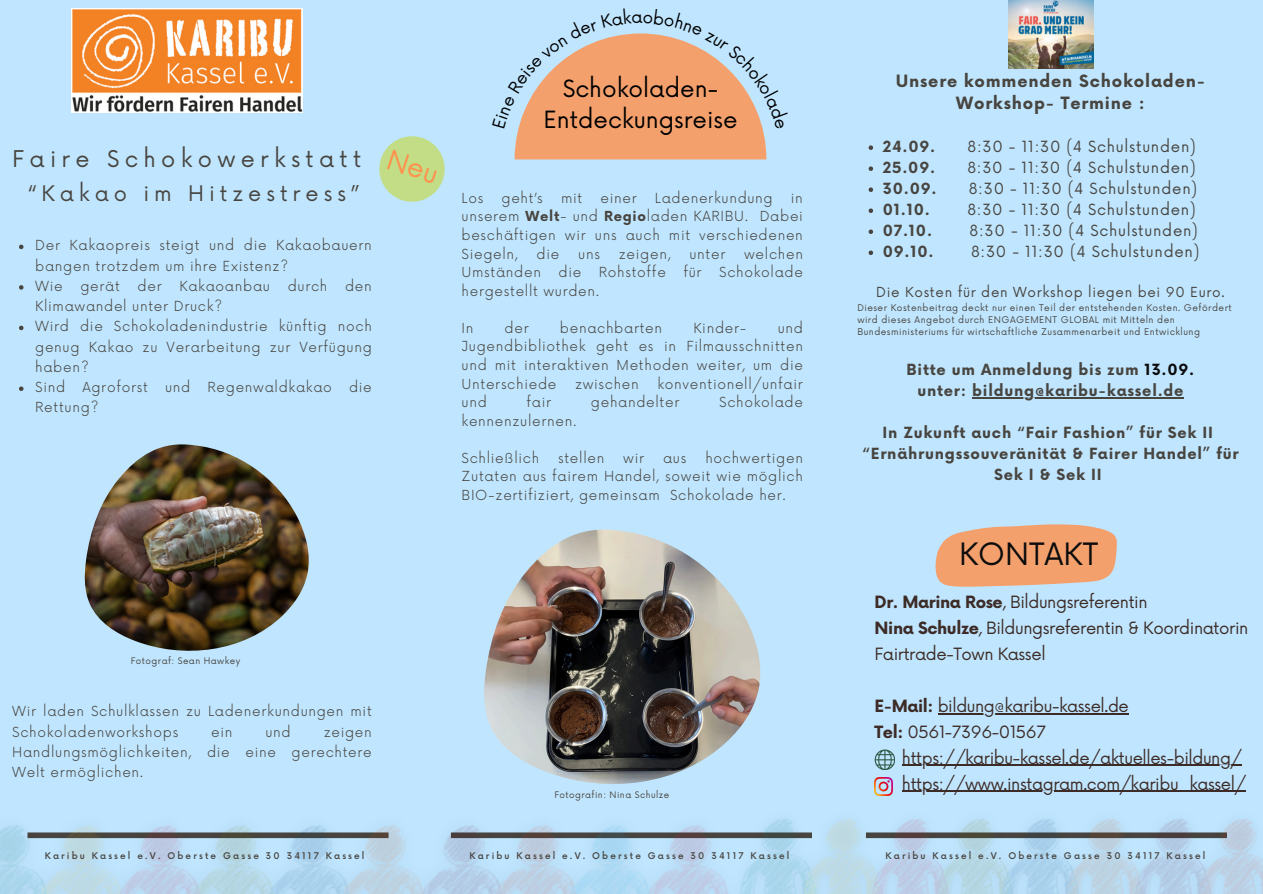
<style>
.page{position:relative;width:1263px;height:894px;background:#fff}
.page>*{position:absolute;margin:0;border:0;box-sizing:border-box;transform-origin:0 0}
.t1{font:30px "Now";color:#0c0c0c}
.t2{font:23.1px/31.5px "Now";color:#000;text-align:center}
.t3{font:22.5px "Now";letter-spacing:.24em;color:#484540}
.t4{font:21px "Now";letter-spacing:.24em;color:#484540}
.t5{font:16.5px/25.8px "Now";letter-spacing:-.025em;color:#3c2b26}
.t6{font:700 16.5px/22.5px "Now";letter-spacing:.05em;color:#484540;text-align:center}
.t7{font:700 15px/21px "Now";letter-spacing:.05em;color:#484540;text-align:center}
.t8{font:15px "Now";letter-spacing:.05em;color:#484540}
.t9{font:300 13.5px/18.6px "Now";letter-spacing:.05em;color:#484540;text-align:justify}
.t10{font:13.5px "Now";letter-spacing:.05em;color:#484540}
.t11{font:9px/12px "Now";letter-spacing:.05em;color:#484540}
.t12{font:500 9px "Now";letter-spacing:.235em;color:#484540}
.t13{font:8.85px "Now";letter-spacing:.05em;color:#484540}
.s1{font-weight:700}
.s2{color:#0c0c0c}
</style>
<div class="page">
<div style="left:0;top:0;width:1263px;height:893px;background:#c0e6ff"></div>
<svg style="left:935px;top:524px;width:182px;height:62px"></svg>
<img style="left:71px;top:9px;width:232px;height:103px">
<img style="left:484px;top:529px;width:276px;height:248px">
<img style="left:85px;top:444px;width:224px;height:206px">
<img style="left:0;top:777px;width:704px;height:116px">
<img style="left:704px;top:776px;width:559px;height:117px">
<img style="left:1009px;top:0;width:84px;height:68px">
<svg style="left:19px;top:244px;width:5px;height:5px"></svg>
<svg style="left:19px;top:285px;width:5px;height:4px"></svg>
<svg style="left:19px;top:325px;width:5px;height:5px"></svg>
<svg style="left:19px;top:386px;width:5px;height:5px"></svg>
<hr style="left:938px;top:712px;width:190px;height:2px;background:#3c2b26">
<hr style="left:902px;top:764px;width:339px;height:1px;background:#3c2b26">
<hr style="left:902px;top:790px;width:343px;height:1px;background:#3c2b26">
<svg style="left:869px;top:145px;width:4px;height:5px"></svg>
<svg style="left:869px;top:166px;width:4px;height:5px"></svg>
<svg style="left:869px;top:187px;width:4px;height:5px"></svg>
<svg style="left:869px;top:208px;width:4px;height:5px"></svg>
<svg style="left:869px;top:229px;width:4px;height:5px"></svg>
<svg style="left:869px;top:250px;width:4px;height:5px"></svg>
<hr style="left:972px;top:397px;width:212px;height:2px;background:#484540">
<img style="left:875px;top:776px;width:18px;height:18px">
<svg style="left:875px;top:749px;width:20px;height:20px"></svg>
<svg style="left:514px;top:33px;width:253px;height:126px"></svg>
<svg style="left:379px;top:136px;width:66px;height:65px"></svg>
<p class="t3" style="left:12px;top:147px;width:350px">Faire Schokowerkstatt</p>
<h3 class="t4" style="left:28px;top:181px;width:333px">“Kakao im Hitzestress”</h3>
<p class="t9" style="left:35px;top:236px;width:338px;line-height:20.2px">Der Kakaopreis steigt und die Kakaobauern bangen trotzdem um ihre Existenz?</p>
<p class="t9" style="left:35px;top:277px;width:29px">Wie</p>
<p class="t9" style="left:80px;top:277px;width:41px">gerät</p>
<p class="t9" style="left:138px;top:277px;width:26px">der</p>
<p class="t9" style="left:179px;top:277px;width:92px">Kakaoanbau</p>
<p class="t9" style="left:288px;top:277px;width:41px">durch</p>
<p class="t9" style="left:345px;top:277px;width:28px">den</p>
<p class="t9" style="left:35px;top:297px;width:189px">Klimawandel unter Druck?</p>
<h4 class="t9" style="left:35px;top:317px;width:338px;line-height:20.2px">Wird die Schokoladenindustrie künftig noch genug Kakao zu Verarbeitung zur Verfügung haben?</h4>
<h4 class="t9" style="left:35px;top:378px;width:32px">Sind</h4>
<h4 class="t9" style="left:82px;top:378px;width:67px">Agroforst</h4>
<h4 class="t9" style="left:165px;top:378px;width:27px">und</h4>
<h4 class="t9" style="left:208px;top:378px;width:126px">Regenwaldkakao</h4>
<h4 class="t9" style="left:349px;top:378px;width:24px">die</h4>
<h4 class="t9" style="left:35px;top:399px;width:65px">Rettung?</h4>
<p class="t13" style="left:131px;top:655px;width:111px">Fotograf: Sean Hawkey</p>
<p class="t9" style="left:12px;top:701px;width:361px;line-height:20.2px">Wir laden Schulklassen zu Ladenerkundungen mit<br>Schokoladenworkshops</p>
<p class="t9" style="left:211px;top:723px;width:23px">ein</p>
<p class="t9" style="left:265px;top:723px;width:27px">und</p>
<p class="t9" style="left:12px;top:722px;width:361px;line-height:20.2px;text-indent:311px">zeigen Handlungsmöglichkeiten, die eine gerechtere Welt ermöglichen.</p>
<h5 class="t2" style="left:543px;top:74px;width:196px">Schokoladen-<br>Entdeckungsreise</h5>
<p class="t9" style="left:462px;top:189px;width:23px">Los</p>
<p class="t9" style="left:501px;top:189px;width:43px">geht’s</p>
<p class="t9" style="left:561px;top:189px;width:23px">mit</p>
<p class="t9" style="left:600px;top:189px;width:38px">einer</p>
<p class="t9" style="left:655px;top:189px;width:119px">Ladenerkundung</p>
<p class="t9" style="left:462px;top:189px;width:343px;text-indent:329px">in unserem <span class="s1">Welt</span>- und <span class="s1">Regio</span>laden KARIBU. Dabei beschäftigen wir uns auch mit verschiedenen Siegeln,</p>
<p class="t9" style="left:537px;top:245px;width:24px">die</p>
<p class="t9" style="left:578px;top:245px;width:23px">uns</p>
<p class="t9" style="left:619px;top:245px;width:53px">zeigen,</p>
<p class="t9" style="left:689px;top:245px;width:37px">unter</p>
<p class="t9" style="left:744px;top:245px;width:60px">welchen</p>
<p class="t9" style="left:462px;top:263px;width:81px">Umständen</p>
<p class="t9" style="left:559px;top:263px;width:24px">die</p>
<p class="t9" style="left:599px;top:263px;width:69px">Rohstoffe</p>
<p class="t9" style="left:683px;top:263px;width:20px">für</p>
<p class="t9" style="left:719px;top:263px;width:85px">Schokolade</p>
<p class="t9" style="left:462px;top:282px;width:139px">hergestellt wurden.</p>
<p class="t9" style="left:462px;top:319px;width:13px">In</p>
<p class="t9" style="left:505px;top:319px;width:26px">der</p>
<p class="t9" style="left:560px;top:319px;width:104px">benachbarten</p>
<p class="t9" style="left:693px;top:319px;width:55px">Kinder-</p>
<p class="t9" style="left:462px;top:319px;width:343px;text-indent:316px">und Jugendbibliothek geht es in Filmausschnitten und mit interaktiven Methoden weiter, um die Unterschiede</p>
<p class="t9" style="left:575px;top:375px;width:65px">zwischen</p>
<p class="t9" style="left:657px;top:375px;width:147px">konventionell/unfair</p>
<p class="t9" style="left:462px;top:393px;width:27px">und</p>
<p class="t9" style="left:527px;top:393px;width:26px">fair</p>
<p class="t9" style="left:591px;top:393px;width:90px">gehandelter</p>
<p class="t9" style="left:719px;top:393px;width:85px">Schokolade</p>
<p class="t9" style="left:462px;top:412px;width:116px">kennenzulernen.</p>
<p class="t9" style="left:462px;top:449px;width:79px">Schließlich</p>
<p class="t9" style="left:558px;top:449px;width:48px">stellen</p>
<p class="t9" style="left:623px;top:449px;width:22px">wir</p>
<p class="t9" style="left:663px;top:449px;width:25px">aus</p>
<p class="t9" style="left:462px;top:449px;width:343px;text-indent:244px">hochwertigen Zutaten aus fairem Handel, soweit wie möglich BIO-zertifiziert, gemeinsam Schokolade her.</p>
<p class="t13" style="left:554px;top:790px;width:116px">Fotografin: Nina Schulze</p>
<p class="t6" style="left:896px;top:71px;width:311px">Unsere kommenden Schokoladen-<br>Workshop- Termine :</p>
<p class="t7" style="left:883px;top:137px;width:54px">24.09.</p>
<p class="t8" style="left:967px;top:138px;width:230px">8:30 - 11:30 (4 Schulstunden)</p>
<p class="t7" style="left:883px;top:158px;width:54px">25.09.</p>
<h6 class="t8" style="left:967px;top:159px;width:230px">8:30 - 11:30 (4 Schulstunden)</h6>
<p class="t7" style="left:883px;top:179px;width:55px">30.09.</p>
<p class="t8" style="left:969px;top:180px;width:230px">8:30 - 11:30 (4 Schulstunden)</p>
<p class="t7" style="left:883px;top:200px;width:48px">01.10.</p>
<h3 class="t8" style="left:967px;top:201px;width:230px">8:30 - 11:30 (4 Schulstunden)</h3>
<p class="t7" style="left:883px;top:221px;width:51px">07.10.</p>
<h1 class="t8" style="left:970px;top:222px;width:230px">8:30 - 11:30 (4 Schulstunden)</h1>
<h5 class="t7" style="left:883px;top:242px;width:52px">09.10.</h5>
<h5 class="t8" style="left:971px;top:243px;width:230px">8:30 - 11:30 (4 Schulstunden)</h5>
<h5 class="t10" style="left:876px;top:284px;width:350px">Die Kosten für den Workshop liegen bei 90 Euro.</h5>
<p class="t11" style="left:857px;top:302px;width:376px">Dieser Kostenbeitrag deckt nur einen Teil der entstehenden Kosten. Gefördert wird dieses Angebot durch ENGAGEMENT GLOBAL mit Mitteln den<br>Bundesministeriums für wirtschaftliche Zusammenarbeit und Entwicklung</p>
<p class="t7" style="left:907px;top:360px;width:289px">Bitte um Anmeldung bis zum <span class="s2">13.09. </span>unter: bildung@karibu-kassel.de</p>
<p class="t7" style="left:862px;top:423px;width:378px">In Zukunft auch “Fair Fashion” für Sek II “Ernährungssouveränität &amp; Fairer Handel” für</p>
<p class="t7" style="left:994px;top:465px;width:109px">Sek I &amp; Sek II</p>
<p class="t1" style="left:959px;top:537px;width:141px">KONTAKT</p>
<h3 class="t5" style="left:875px;top:590px;width:375px"><span class="s1">Dr. Marina Rose</span>, Bildungsreferentin<br><span class="s1">Nina Schulze</span>, Bildungsreferentin &amp; Koordinatorin<br>Fairtrade-Town Kassel</h3>
<h2 class="t5" style="left:875px;top:693px;width:256px"><span class="s1">E-Mail:</span> bildung@karibu-kassel.de</h2>
<p class="t5" style="left:875px;top:719px;width:173px"><span class="s1">Tel:</span> 0561-7396-01567</p>
<h6 class="t5" style="left:902px;top:745px;width:341px">https://karibu-kassel.de/aktuelles-bildung/</h6>
<h6 class="t5" style="left:902px;top:771px;width:345px">https://www.instagram.com/karibu_kassel/</h6>
<h3 class="t12" style="left:45px;top:851px;width:321px">Karibu Kassel e.V. Oberste Gasse 30 34117 Kassel</h3>
<h6 class="t12" style="left:885px;top:851px;width:321px">Karibu Kassel e.V. Oberste Gasse 30 34117 Kassel</h6>
<p class="t12" style="left:469px;top:851px;width:321px">Karibu Kassel e.V. Oberste Gasse 30 34117 Kassel</p>
</div>
